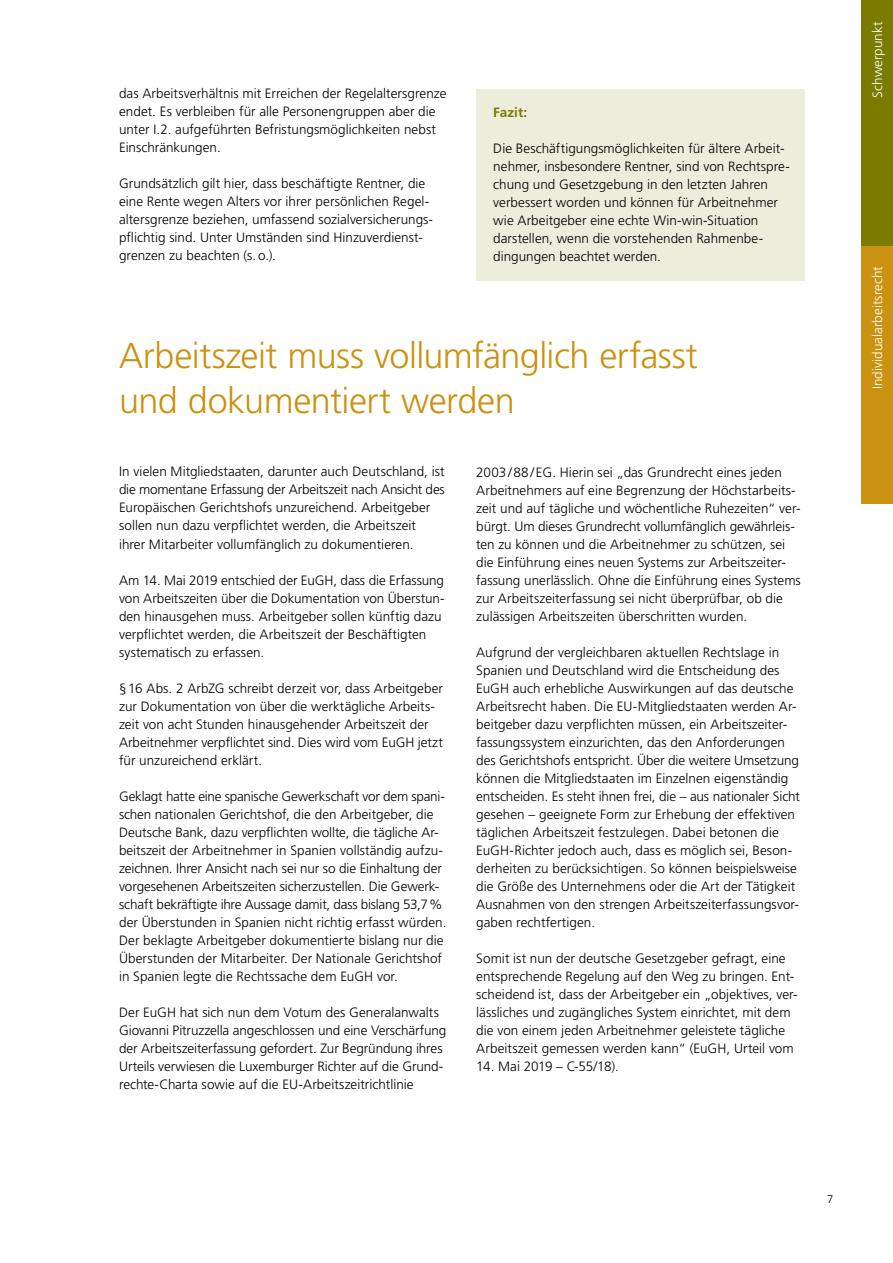
<style>
.page{position:relative;width:893px;height:1263px;background:#fff}
.page>*{position:absolute;margin:0;border:0;box-sizing:border-box;transform-origin:0 0}
.t1{font:300 36px/45px "Frutiger LT Pro";letter-spacing:-.015em;color:#cb9211}
.t2{font:300 13.5px/18px "Frutiger LT Pro";color:#000}
.t3{font:300 13.5px "Frutiger LT Pro";color:#fff}
.t4{font:300 13.5px "Frutiger LT Pro";letter-spacing:-.03em;color:#000}
.t5{font:700 13.5px "Frutiger LT Pro";letter-spacing:.005em;color:#7a7b00}
.t6{font:300 11.25px "Frutiger LT Pro";color:#000}
</style>
<div class="page">
<div style="left:476px;top:89px;width:328px;height:192px;background:#ededdc"></div>
<div style="left:861px;top:245px;width:32px;height:258px;background:#cb9211"></div>
<div style="left:861px;top:0;width:32px;height:246px;background:#7a7b00"></div>
<p class="t2" style="left:119px;top:85px;width:329px">das Arbeitsverhältnis mit Erreichen der Regelaltersgrenze endet. Es verbleiben für alle Personengruppen aber die unter I.2. aufgeführten Befristungsmöglichkeiten nebst Einschränkungen.</p>
<p class="t2" style="left:119px;top:175px;width:315px">Grundsätzlich gilt hier, dass beschäftigte Rentner, die eine Rente wegen Alters vor ihrer persönlichen Regel&shy;altersgrenze beziehen, umfassend sozialversicherungs&shy;pflichtig sind. Unter Umständen sind Hinzuverdienst&shy;grenzen zu beachten (s.o.).</p>
<p class="t5" style="left:493px;top:104px;width:35px">Fazit:</p>
<p class="t2" style="left:493px;top:139px;width:298px">Die Beschäftigungsmöglichkeiten für ältere Arbeit&shy;nehmer, insbesondere Rentner, sind von Rechtspre&shy;chung und Gesetzgebung in den letzten Jahren verbessert worden und können für Arbeitnehmer wie Arbeitgeber eine echte Win-win-Situation darstellen, wenn die vorstehenden Rahmenbe&shy;dingungen beachtet werden.</p>
<h1 class="t1" style="left:119px;top:334px;width:580px">Arbeitszeit muss vollumfänglich erfasst und dokumentiert werden</h1>
<p class="t2" style="left:119px;top:463px;width:327px">In vielen Mitgliedstaaten, darunter auch Deutschland, ist die momentane Erfassung der Arbeitszeit nach Ansicht des Europäischen Gerichtshofs unzureichend. Arbeitgeber sollen nun dazu verpflichtet werden, die Arbeitszeit ihrer Mitarbeiter vollumfänglich zu dokumentieren.</p>
<p class="t2" style="left:119px;top:571px;width:327px">Am 14. Mai 2019 entschied der EuGH, dass die Erfassung von Arbeitszeiten über die Dokumentation von Überstun&shy;den hinausgehen muss. Arbeitgeber sollen künftig dazu verpflichtet werden, die Arbeitszeit der Beschäftigten systematisch zu erfassen.</p>
<p class="t2" style="left:119px;top:679px;width:325px">§16 Abs. 2 ArbZG schreibt derzeit vor, dass Arbeitgeber zur Dokumentation von über die werktägliche Arbeits&shy;zeit von acht Stunden hinausgehender Arbeitszeit der Arbeitnehmer verpflichtet sind. Dies wird vom EuGH jetzt für unzureichend erklärt.</p>
<p class="t2" style="left:119px;top:787px;width:329px">Geklagt hatte eine spanische Gewerkschaft vor dem spani&shy;schen nationalen Gerichtshof, die den Arbeitgeber, die Deutsche Bank, dazu verpflichten wollte, die tägliche Ar&shy;beitszeit der Arbeitnehmer in Spanien vollständig aufzu&shy;zeichnen. Ihrer Ansicht nach sei nur so die Einhaltung der vorgesehenen Arbeitszeiten sicherzustellen. Die Gewerk&shy;schaft bekräftigte ihre Aussage damit, dass bislang 53,7% der Überstunden in Spanien nicht richtig erfasst würden.<br>Der beklagte Arbeitgeber dokumentierte bislang nur die Überstunden der Mitarbeiter. Der Nationale Gerichtshof in Spanien legte die Rechtssache dem EuGH vor.</p>
<p class="t2" style="left:119px;top:1003px;width:329px">Der EuGH hat sich nun dem Votum des Generalanwalts Giovanni Pitruzzella angeschlossen und eine Verschärfung der Arbeitszeiterfassung gefordert. Zur Begründung ihres Urteils verwiesen die Luxemburger Richter auf die Grund&shy;rechte-Charta sowie auf die EU-Arbeitszeitrichtlinie</p>
<p class="t2" style="left:476px;top:463px;width:326px">2003/88/EG. Hierin sei „das Grundrecht eines jeden Arbeitnehmers auf eine Begrenzung der Höchstarbeits&shy;zeit und auf tägliche und wöchentliche Ruhezeiten“ ver&shy;bürgt. Um dieses Grundrecht vollumfänglich gewährleis&shy;ten zu können und die Arbeitnehmer zu schützen, sei die Einführung eines neuen Systems zur Arbeitszeiter&shy;fassung unerlässlich. Ohne die Einführung eines Systems zur Arbeitszeiterfassung sei nicht überprüfbar, ob die zulässigen Arbeitszeiten überschritten wurden.</p>
<p class="t2" style="left:476px;top:643px;width:325px">Aufgrund der vergleichbaren aktuellen Rechtslage in Spanien und Deutschland wird die Entscheidung des EuGH auch erhebliche Auswirkungen auf das deutsche Arbeitsrecht haben. Die EU-Mitgliedstaaten werden Ar&shy;beitgeber dazu verpflichten müssen, ein Arbeitszeiter&shy;fassungssystem einzurichten, das den Anforderungen des Gerichtshofs entspricht. Über die weitere Umsetzung können die Mitgliedstaaten im Einzelnen eigenständig entscheiden. Es steht ihnen frei, die – aus nationaler Sicht gesehen – geeignete Form zur Erhebung der effektiven täglichen Arbeitszeit festzulegen. Dabei betonen die EuGH-Richter jedoch auch, dass es möglich sei, Beson&shy;derheiten zu berücksichtigen. So können beispielsweise die Größe des Unternehmens oder die Art der Tätigkeit Ausnahmen von den strengen Arbeitszeiterfassungsvor&shy;gaben rechtfertigen.</p>
<p class="t2" style="left:476px;top:949px;width:323px">Somit ist nun der deutsche Gesetzgeber gefragt, eine entsprechende Regelung auf den Weg zu bringen. Ent&shy;scheidend ist, dass der Arbeitgeber ein „objektives, ver&shy;lässliches und zugängliches System einrichtet, mit dem die von einem jeden Arbeitnehmer geleistete tägliche Arbeitszeit gemessen werden kann“ (EuGH, Urteil vom</p>
<p class="t4" style="left:476px;top:1058px;width:144px">14. Mai 2019 – C-55/18).</p>
<p class="t3" style="left:870px;top:98px;width:78px;rotate:-90deg">Schwerpunkt</p>
<p class="t3" style="left:870px;top:389px;width:125px;rotate:-90deg">Individualarbeitsrecht</p>
<p class="t6" style="left:827px;top:1193px;width:8px">7</p>
</div>
